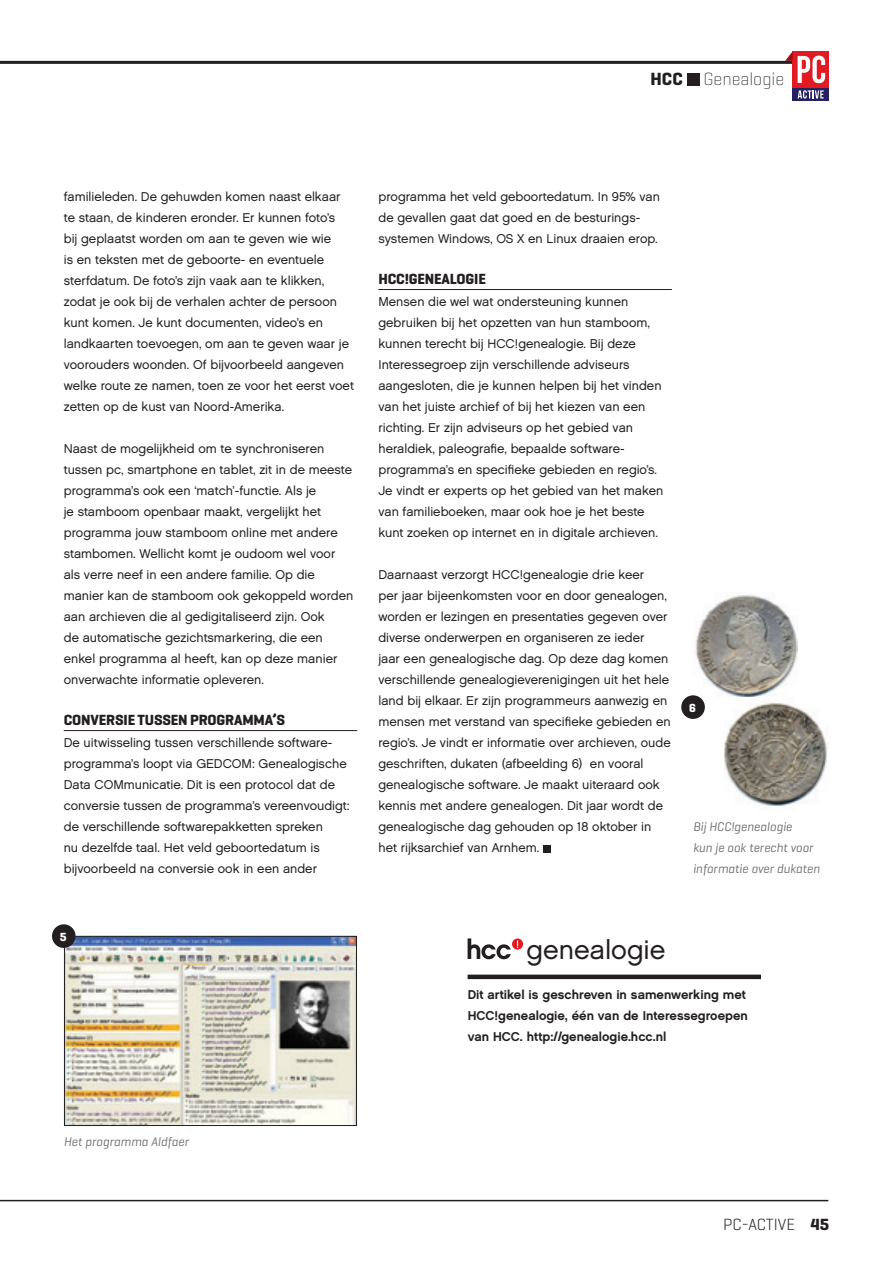
<style>
.page{position:relative;width:893px;height:1263px;background:#fff}
.page>*{position:absolute;margin:0;border:0;box-sizing:border-box;transform-origin:0 0}
.t1{font:26.85px "Chalet London Nineteen Sixty";color:#231f20}
.t2{font:200 18px "Geogrotesque";color:#231f20}
.t3{font:300 16.5px "Geogrotesque";color:#231f20}
.PCA_tussenkop{font:700 15px "Geogrotesque";letter-spacing:-.01em;color:#231f20}
.PCA_platte_tekst{font:12.75px/21px "Chalet London Nineteen Sixty";color:#231f20}
.PCA_kader_tekst{font:12.75px/21px "Chalet New York Nineteen Sixty";color:#231f20}
.PCA_bijschrift{font:italic 12.75px/21px "Geogrotesque";color:#6c6d70}
.t4{font:700 12px "Geogrotesque";color:#fff}
.s1{font-weight:700}
</style>
<div class="page">
<hr style="left:0;top:1200px;width:828px;height:1px;background:#231f20">
<hr style="left:0;top:61px;width:828px;height:3px;background:#231f20">
<div style="left:793px;top:51px;width:36px;height:37px;background:#e21a21"></div>
<div style="left:793px;top:88px;width:36px;height:13px;background:#252161"></div>
<svg style="left:798px;top:90px;width:26px;height:9px"></svg>
<svg style="left:785px;top:51px;width:40px;height:32px"></svg>
<div style="left:687px;top:73px;width:12px;height:12px;background:#231f20"></div>
<img style="left:66px;top:938px;width:289px;height:186px">
<div style="left:64px;top:936px;width:293px;height:190px;border:1px solid #231f20"></div>
<div style="left:52px;top:924px;width:24px;height:24px;background:#231f20;border-radius:50%"></div>
<img style="left:695px;top:594px;width:102px;height:104px">
<img style="left:724px;top:702px;width:104px;height:104px">
<div style="left:681px;top:695px;width:24px;height:24px;background:#231f20;border-radius:50%"></div>
<hr style="left:64px;top:730px;width:293px;height:1px;background:#231f20">
<hr style="left:378px;top:289px;width:294px;height:1px;background:#231f20">
<div style="left:543px;top:845px;width:7px;height:8px;background:#231f20"></div>
<svg style="left:468px;top:938px;width:55px;height:21px"></svg>
<div style="left:468px;top:974px;width:293px;height:5px;background:#231f20"></div>
<h2 class="t2" style="left:651px;top:69px;width:135px"><span class="s1">HCC</span> Genealogie</h2>
<p class="PCA_platte_tekst" style="left:64px;top:186px;width:292px">familieleden. De gehuwden komen naast elkaar te staan, de kinderen eronder. Er kunnen foto’s<br>bij geplaatst worden om aan te geven wie wie<br>is en teksten met de geboorte- en eventuele sterfdatum. De foto’s zijn vaak aan te klikken, zodat je ook bij de verhalen achter de persoon kunt komen. Je kunt documenten, video’s en landkaarten toevoegen, om aan te geven waar je voorouders woonden. Of bijvoorbeeld aangeven welke route ze namen, toen ze voor het eerst voet zetten op de kust van Noord-Amerika.</p>
<p class="PCA_platte_tekst" style="left:64px;top:438px;width:291px">Naast de mogelijkheid om te synchroniseren tussen pc, smartphone en tablet, zit in de meeste programma’s ook een ‘match’-functie. Als je<br>je stamboom openbaar maakt, vergelijkt het programma jouw stamboom online met andere stambomen. Wellicht komt je oudoom wel voor als verre neef in een andere familie. Op die manier kan de stamboom ook gekoppeld worden aan archieven die al gedigitaliseerd zijn. Ook<br>de automatische gezichtsmarkering, die een enkel programma al heeft, kan op deze manier onverwachte informatie opleveren.</p>
<p class="PCA_tussenkop" style="left:64px;top:711px;width:223px">CONVERSIE TUSSEN PROGRAMMA’S</p>
<p class="PCA_platte_tekst" style="left:64px;top:732px;width:287px">De uitwisseling tussen verschillende software&shy;programma’s loopt via GEDCOM: Genealogische Data COMmunicatie. Dit is een protocol dat de conversie tussen de programma’s vereenvoudigt: de verschillende softwarepakketten spreken<br>nu dezelfde taal. Het veld geboortedatum is bijvoorbeeld na conversie ook in een ander</p>
<p class="t4" style="left:60px;top:930px;width:8px">5</p>
<p class="PCA_platte_tekst" style="left:378px;top:186px;width:283px">programma het veld geboortedatum. In 95% van de gevallen gaat dat goed en de besturings&shy;systemen Windows, OS X en Linux draaien erop.</p>
<p class="PCA_tussenkop" style="left:378px;top:270px;width:109px">HCC!GENEALOGIE</p>
<p class="PCA_platte_tekst" style="left:378px;top:291px;width:286px">Mensen die wel wat ondersteuning kunnen gebruiken bij het opzetten van hun stamboom, kunnen terecht bij HCC!genealogie. Bij deze Interessegroep zijn verschillende adviseurs aangesloten, die je kunnen helpen bij het vinden van het juiste archief of bij het kiezen van een richting. Er zijn adviseurs op het gebied van heraldiek, paleografie, bepaalde software&shy;programma’s en specifieke gebieden en regio’s.<br>Je vindt er experts op het gebied van het maken van familieboeken, maar ook hoe je het beste kunt zoeken op internet en in digitale archieven.</p>
<p class="PCA_platte_tekst" style="left:378px;top:564px;width:294px">Daarnaast verzorgt HCC!genealogie drie keer<br>per jaar bijeenkomsten voor en door genealogen, worden er lezingen en presentaties gegeven over diverse onderwerpen en organiseren ze ieder<br>jaar een genealogische dag. Op deze dag komen verschillende genealogieverenigingen uit het hele land bij elkaar. Er zijn programmeurs aanwezig en mensen met verstand van specifieke gebieden en regio’s. Je vindt er informatie over archieven, oude geschriften, dukaten (afbeelding 6) en vooral genealogische software. Je maakt uiteraard ook kennis met andere genealogen. Dit jaar wordt de genealogische dag gehouden op 18 oktober in het rijksarchief van Arnhem.</p>
<p class="t4" style="left:689px;top:701px;width:8px">6</p>
<p class="PCA_bijschrift" style="left:693px;top:816px;width:128px">Bij HCC!genealogie<br>kun je ook terecht voor informatie over dukaten</p>
<p class="t1" style="left:526px;top:933px;width:141px">genealogie</p>
<p class="PCA_kader_tekst" style="left:468px;top:984px;width:282px">Dit artikel is geschreven in samenwerking met<br>HCC!genealogie, één van de Interessegroepen van HCC. http://genealogie.hcc.nl</p>
<p class="PCA_bijschrift" style="left:64px;top:1131px;width:127px">Het programma Aldfaer</p>
<p class="t3" style="left:723px;top:1215px;width:108px">PC-ACTIVE <span class="s1">45</span></p>
</div>
